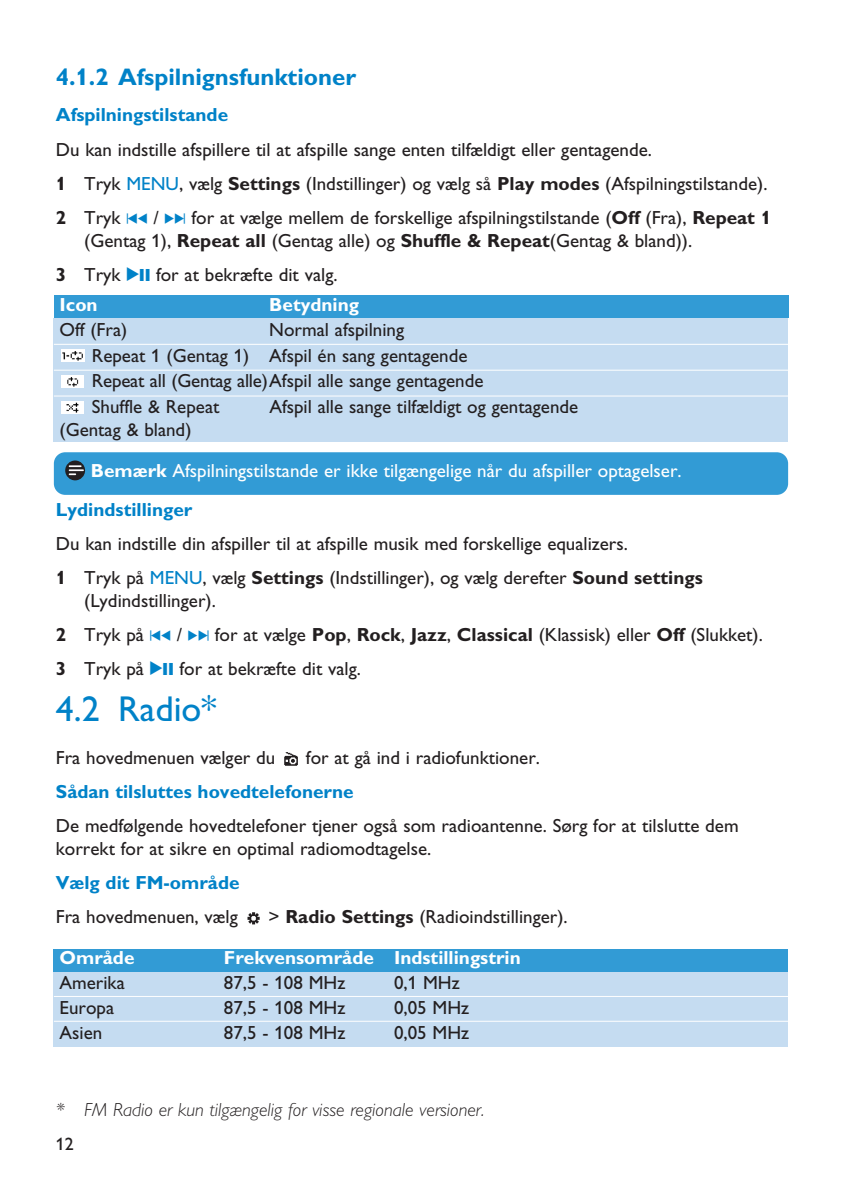
<style>
.page{position:relative;width:842px;height:1191px;background:#fff}
.page>*{position:absolute;margin:0;border:0;box-sizing:border-box;transform-origin:0 0}
.t1{font:36px "Gill Alt One";color:#0082c8}
.t2{font:700 24px "Gill Alt One";color:#0082c8}
.t3{font:19px/34.2px "Gill Alt One";color:#231f20}
.t4{font:700 19px "Gill Alt One";color:#0082c8}
.t5{font:19px/40.4px "Gill Alt One";color:#fff}
.t6{font:italic 300 19px "Gill Alt One";color:#231f20}
.t7{font:700 19px "Gill Alt One";color:#fff}
.t8{font:18px "Gill Alt One";color:#231f20}
.s1{font-weight:700}
.s2{color:#0082c8}
.s3{font-family:"Audio Four 4";color:#0082c8}
.s4{color:#231f20}
</style>
<div class="page">
<svg style="left:247px;top:912px;width:13px;height:12px"></svg>
<svg style="left:284px;top:752px;width:14px;height:13px"></svg>
<div style="left:54px;top:948px;width:734px;height:23px;background:#329bd5"></div>
<div style="left:54px;top:972px;width:159px;height:74px;background:#c5dcf1"></div>
<div style="left:214px;top:972px;width:172px;height:74px;background:#c5dcf1"></div>
<div style="left:387px;top:972px;width:401px;height:74px;background:#c5dcf1"></div>
<hr style="left:54px;top:996px;width:734px;height:1px;background:#fff">
<hr style="left:54px;top:1021px;width:734px;height:1px;background:#fff">
<div style="left:54px;top:295px;width:734px;height:23px;background:#329bd5"></div>
<div style="left:54px;top:318px;width:209px;height:124px;background:#c5dcf1"></div>
<div style="left:264px;top:318px;width:524px;height:124px;background:#c5dcf1"></div>
<hr style="left:54px;top:344px;width:734px;height:1px;background:#fff">
<hr style="left:54px;top:370px;width:734px;height:1px;background:#fff">
<hr style="left:54px;top:396px;width:734px;height:1px;background:#fff">
<div style="left:62px;top:401px;width:22px;height:12px;background:#fff"></div>
<img style="left:66px;top:402px;width:13px;height:11px">
<div style="left:62px;top:375px;width:22px;height:12px;background:#fff"></div>
<svg style="left:67px;top:377px;width:12px;height:10px"></svg>
<img style="left:62px;top:349px;width:22px;height:12px">
<div style="left:54px;top:452px;width:734px;height:43px;background:#329bd5;border-radius:11px"></div>
<svg style="left:65px;top:460px;width:20px;height:20px"></svg>
<svg style="left:69px;top:465px;width:15px;height:10px"></svg>
<p class="t2" style="left:56px;top:68px;width:302px">4.1.2 Afspilnignsfunktioner</p>
<p class="t4" style="left:56px;top:108px;width:174px">Afspilningstilstande</p>
<p class="t3" style="left:56px;top:134px;width:717px">Du kan indstille afspillere til at afspille sange enten tilfældigt eller gentagende.<br><span class="s1">1</span> Tryk <span class="s2">MENU</span>, vælg <span class="s1">Settings</span> (Indstillinger) og vælg så <span class="s1">Play modes</span> (Afspilningstilstande).<br><span class="s1">2</span> Tryk <span class="s3">J(</span> / <span class="s3">)K</span> for at vælge mellem de forskellige afspilningstilstande (<span class="s1">Off</span> (Fra), <span class="s1">Repeat 1</span></p>
<p class="t3" style="left:56px;top:225px;width:638px;text-indent:28px">(Gentag 1), <span class="s1">Repeat all</span> (Gentag alle) og <span class="s1">Shuffle &amp; Repeat</span>(Gentag &amp; bland)).<br><span class="s1">3</span> Tryk <span class="s3">2;</span> for at bekræfte dit valg.</p>
<p class="t7" style="left:60px;top:298px;width:40px">Icon</p>
<p class="t7" style="left:269px;top:298px;width:91px">Betydning</p>
<p class="t3" style="left:60px;top:314px;width:69px">Off (Fra)</p>
<p class="t3" style="left:92px;top:318px;width:393px;line-height:25.8px;text-indent:177px">Normal afspilning<br>Repeat 1 (Gentag 1) Afspil én sang gentagende Repeat all (Gentag alle)Afspil alle sange gentagende Shuffle &amp; Repeat</p>
<p class="t3" style="left:269px;top:392px;width:310px">Afspil alle sange tilfældigt og gentagende</p>
<p class="t5" style="left:91px;top:411px;width:592px;text-indent:-31px"><span class="s4">(Gentag &amp; bland)<br></span><span class="s1">Bemærk</span> Afspilningstilstande er ikke tilgængelige når du afspiller optagelser.</p>
<p class="t4" style="left:56px;top:503px;width:138px">Lydindstillinger</p>
<p class="t3" style="left:56px;top:528px;width:648px">Du kan indstille din afspiller til at afspille musik med forskellige equalizers.<br><span class="s1">1</span> Tryk på <span class="s2">MENU</span>, vælg <span class="s1">Settings</span> (Indstillinger), og vælg derefter <span class="s1">Sound settings</span></p>
<p class="t3" style="left:56px;top:585px;width:708px;text-indent:28px">(Lydindstillinger).<br><span class="s1">2</span> Tryk på <span class="s3">J(</span> / <span class="s3">)K</span> for at vælge <span class="s1">Pop</span>, <span class="s1">Rock</span>, <span class="s1">Jazz</span>, <span class="s1">Classical</span> (Klassisk) eller <span class="s1">Off</span> (Slukket).<br><span class="s1">3</span> Tryk på <span class="s3">2;</span> for at bekræfte dit valg.</p>
<h1 class="t1" style="left:56px;top:696px;width:162px">4.2 Radio*</h1>
<p class="t3" style="left:56px;top:742px;width:221px">Fra hovedmenuen vælger du</p>
<p class="t3" style="left:306px;top:742px;width:236px">for at gå ind i radiofunktioner.</p>
<p class="t4" style="left:56px;top:785px;width:299px">Sådan tilsluttes hovedtelefonerne</p>
<p class="t3" style="left:56px;top:816px;width:684px;line-height:22.8px">De medfølgende hovedtelefoner tjener også som radioantenne. Sørg for at tilslutte dem korrekt for at sikre en optimal radiomodtagelse.</p>
<p class="t4" style="left:56px;top:876px;width:185px">Vælg dit FM-område</p>
<p class="t3" style="left:56px;top:902px;width:184px">Fra hovedmenuen, vælg</p>
<p class="t3" style="left:268px;top:902px;width:301px">&gt; <span class="s1">Radio Settings</span> (Radioindstillinger).</p>
<p class="t7" style="left:60px;top:951px;width:76px">Område</p>
<p class="t7" style="left:224px;top:951px;width:298px">Frekvensområde Indstillingstrin</p>
<p class="t3" style="left:60px;top:967px;width:67px">Amerika</p>
<p class="t3" style="left:224px;top:967px;width:123px">87,5 - 108 MHz</p>
<p class="t3" style="left:394px;top:967px;width:67px">0,1 MHz</p>
<p class="t3" style="left:60px;top:992px;width:56px">Europa</p>
<p class="t3" style="left:224px;top:992px;width:123px">87,5 - 108 MHz</p>
<p class="t3" style="left:394px;top:992px;width:77px">0,05 MHz</p>
<p class="t3" style="left:60px;top:1017px;width:44px">Asien</p>
<p class="t3" style="left:224px;top:1017px;width:123px">87,5 - 108 MHz</p>
<p class="t3" style="left:394px;top:1017px;width:77px">0,05 MHz</p>
<p class="t6" style="left:56px;top:1102px;width:430px">* FM Radio er kun tilgængelig for visse regionale versioner.</p>
<p class="t8" style="left:56px;top:1137px;width:19px">12</p>
</div>
